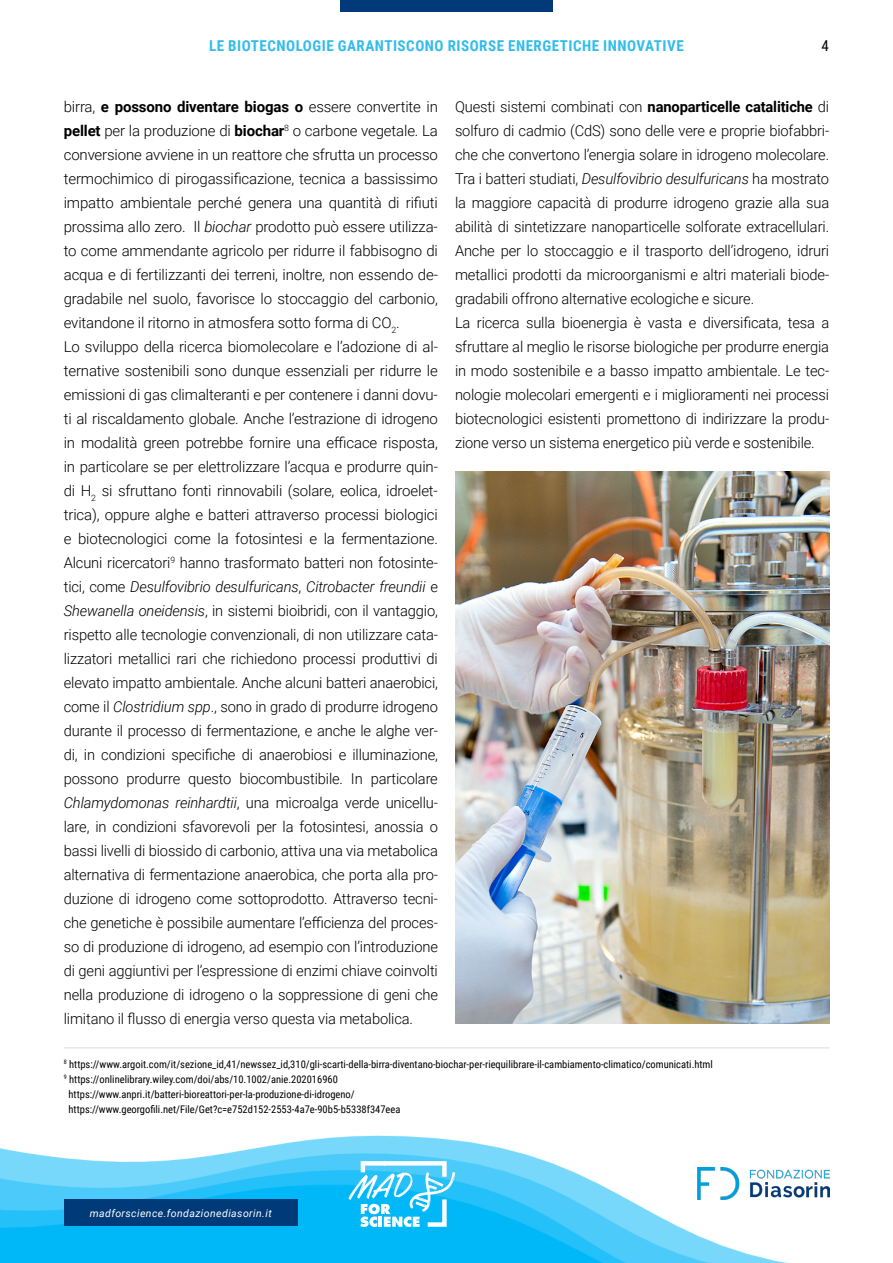
<style>
.page{position:relative;width:893px;height:1263px;background:#fff}
.page>*{position:absolute;margin:0;border:0;box-sizing:border-box;transform-origin:0 0}
.t1{font:300 15px/24px "Roboto";letter-spacing:-.01em;color:#000}
.t2{font:700 15px "Roboto Condensed";letter-spacing:.035em;color:#32bcec}
.t3{font:15px "Roboto Condensed";color:#000}
.t4{font:10.5px "Roboto Condensed";color:#000}
.t5{font:italic 10.5px "Roboto";letter-spacing:.04em;color:#fff}
.s1{font-weight:700}
.s2{font-style:italic}
</style>
<div class="page">
<img style="left:0;top:1135px;width:830px;height:128px">
<svg style="left:348px;top:1161px;width:107px;height:66px"></svg>
<div style="left:64px;top:1199px;width:234px;height:27px;background:#003a78"></div>
<div style="left:340px;top:0;width:213px;height:12px;background:#003a78"></div>
<hr style="left:64px;top:1047px;width:765px;height:1px;background:#dadada">
<img style="left:697px;top:1168px;width:132px;height:31px">
<img style="left:455px;top:472px;width:374px;height:552px">
<p class="t2" style="left:209px;top:35px;width:476px">LE BIOTECNOLOGIE GARANTISCONO RISORSE ENERGETICHE INNOVATIVE</p>
<p class="t3" style="left:821px;top:35px;width:9px">4</p>
<p class="t1" style="left:64px;top:94px;width:376px">birra, <span class="s1">e possono diventare biogas o</span> essere convertite in <span class="s1">pellet</span> per la produzione di <span class="s1">biochar</span><sup>8</sup> o carbone vegetale. La conversione avviene in un reattore che sfrutta un processo termochimico di pirogassificazione, tecnica a bassissimo impatto ambientale perché genera una quantità di rifiuti prossima allo zero. Il <span class="s2">biochar</span> prodotto può essere utilizza&shy;to come ammendante agricolo per ridurre il fabbisogno di acqua e di fertilizzanti dei terreni, inoltre, non essendo de&shy;gradabile nel suolo, favorisce lo stoccaggio del carbonio, evitandone il ritorno in atmosfera sotto forma di CO<sub>2</sub>.<br>Lo sviluppo della ricerca biomolecolare e l’adozione di al&shy;ternative sostenibili sono dunque essenziali per ridurre le emissioni di gas climalteranti e per contenere i danni dovu&shy;ti al riscaldamento globale. Anche l’estrazione di idrogeno in modalità green potrebbe fornire una efficace risposta, in particolare se per elettrolizzare l’acqua e produrre quin&shy;di H<sub>2</sub> si sfruttano fonti rinnovabili (solare, eolica, idroelet&shy;trica), oppure alghe e batteri attraverso processi biologici e biotecnologici come la fotosintesi e la fermentazione.<br>Alcuni ricercatori<sup>9</sup> hanno trasformato batteri non fotosinte&shy;tici, come <span class="s2">Desulfovibrio desulfuricans</span>, <span class="s2">Citrobacter freundii</span> e <span class="s2">Shewanella oneidensis</span>, in sistemi bioibridi, con il vantaggio, rispetto alle tecnologie convenzionali, di non utilizzare cata&shy;lizzatori metallici rari che richiedono processi produttivi di elevato impatto ambientale. Anche alcuni batteri anaerobici, come il <span class="s2">Clostridium spp</span>., sono in grado di produrre idrogeno durante il processo di fermentazione, e anche le alghe ver&shy;di, in condizioni specifiche di anaerobiosi e illuminazione, possono produrre questo biocombustibile. In particolare <span class="s2">Chlamydomonas reinhardtii</span>, una microalga verde unicellu&shy;lare, in condizioni sfavorevoli per la fotosintesi, anossia o bassi livelli di biossido di carbonio, attiva una via metabolica alternativa di fermentazione anaerobica, che porta alla pro&shy;duzione di idrogeno come sottoprodotto. Attraverso tecni&shy;che genetiche è possibile aumentare l’efficienza del proces&shy;so di produzione di idrogeno, ad esempio con l’introduzione di geni aggiuntivi per l’espressione di enzimi chiave coinvolti nella produzione di idrogeno o la soppressione di geni che limitano il flusso di energia verso questa via metabolica.</p>
<p class="t1" style="left:455px;top:94px;width:376px">Questi sistemi combinati con <span class="s1">nanoparticelle catalitiche</span> di solfuro di cadmio (CdS) sono delle vere e proprie biofabbri&shy;che che convertono l’energia solare in idrogeno molecolare.<br>Tra i batteri studiati, <span class="s2">Desulfovibrio desulfuricans</span> ha mostrato la maggiore capacità di produrre idrogeno grazie alla sua abilità di sintetizzare nanoparticelle solforate extracellulari.<br>Anche per lo stoccaggio e il trasporto dell’idrogeno, idruri metallici prodotti da microorganismi e altri materiali biode&shy;gradabili offrono alternative ecologiche e sicure.<br>La ricerca sulla bioenergia è vasta e diversificata, tesa a sfruttare al meglio le risorse biologiche per produrre energia in modo sostenibile e a basso impatto ambientale. Le tec&shy;nologie molecolari emergenti e i miglioramenti nei processi biotecnologici esistenti promettono di indirizzare la produ&shy;zione verso un sistema energetico più verde e sostenibile.</p>
<p class="t4" style="left:64px;top:1057px;width:651px"><sup>8</sup> https://www.argoit.com/it/sezione_id,41/newssez_id,310/gli-scarti-della-birra-diventano-biochar-per-riequilibrare-il-cambiamento-climatico/comunicati.html</p>
<p class="t4" style="left:64px;top:1072px;width:276px"><sup>9</sup> https://onlinelibrary.wiley.com/doi/abs/10.1002/anie.202016960</p>
<p class="t4" style="left:69px;top:1087px;width:288px">https://www.anpri.it/batteri-bioreattori-per-la-produzione-di-idrogeno/</p>
<p class="t4" style="left:69px;top:1102px;width:333px">https://www.georgofili.net/File/Get?c=e752d152-2553-4a7e-90b5-b5338f347eea</p>
<p class="t5" style="left:90px;top:1206px;width:183px">madforscience.fondazionediasorin.it</p>
</div>
